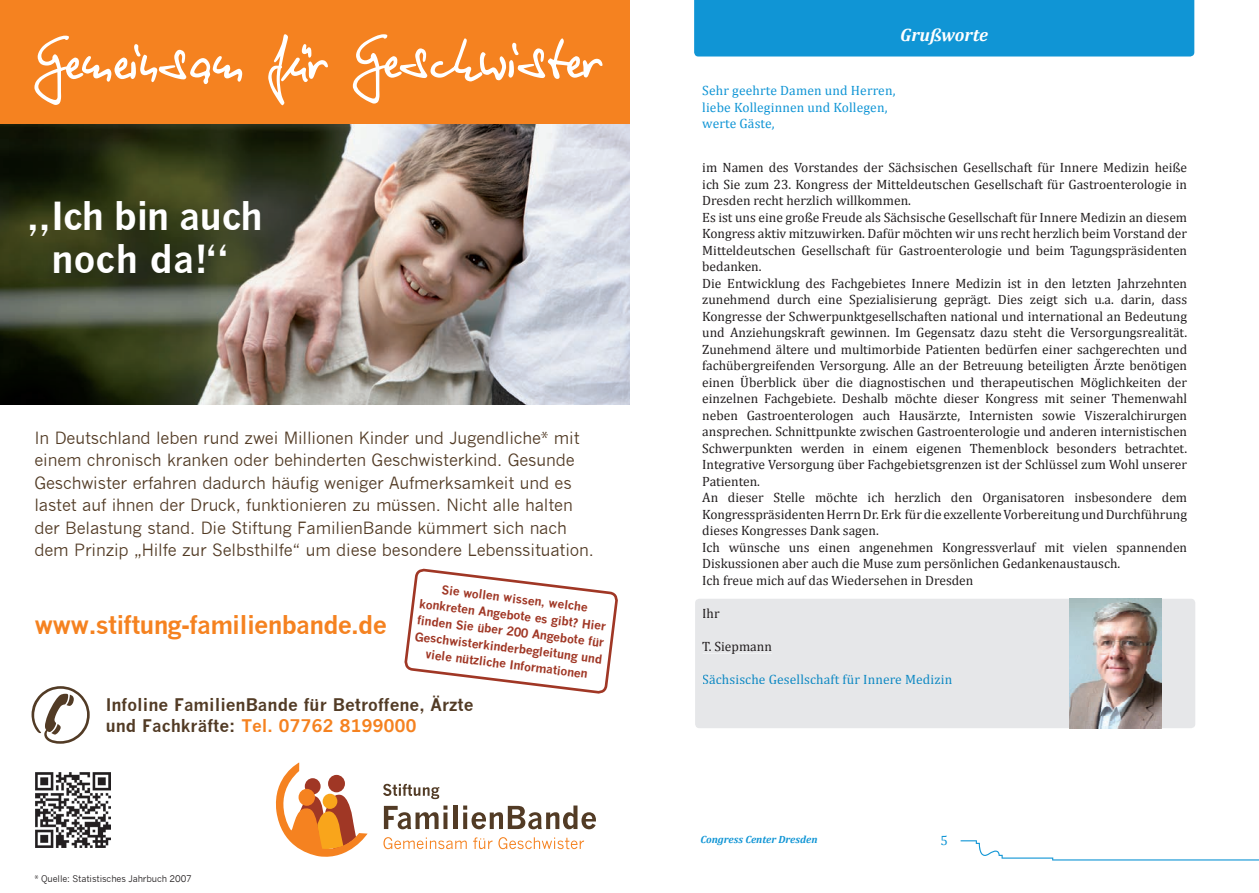
<style>
.page{position:relative;width:1259px;height:893px;background:#fff}
.page>*{position:absolute;margin:0;border:0;box-sizing:border-box;transform-origin:0 0}
.t1{font:700 37.8px/42.6px "News Gothic";color:#fff;text-align:center}
.t2{font:700 24.75px "News Gothic";letter-spacing:-.03em;color:#f58220}
.t3{font:italic 700 18px "Cambria";color:#fff}
.t4{font:700 16.95px/21.3px "News Gothic";color:#523b25}
.t5{font:16.5px/22.5px "News Gothic";letter-spacing:-.01em;color:#523b25}
.t6{font:13.5px/16.5px "Cambria";color:#231f20}
.t7{font:13.5px/16.5px "Cambria";letter-spacing:.01em;color:#1095d5}
.t8{font:700 12px/16.5px "News Gothic";color:#a03725;text-align:center}
.t9{font:italic 700 10.5px "Cambria";color:#1095d5}
.t10{font:9px "News Gothic";letter-spacing:-.01em;color:#231f20}
.s1{color:#f58220}
</style>
<div class="page">
<svg style="left:960px;top:840px;width:299px;height:20px"></svg>
<div style="left:694px;top:0;width:500px;height:57px;background:#1095d5"></div>
<div style="left:695px;top:599px;width:500px;height:129px;background:#e6e7e9"></div>
<div style="left:703px;top:608px;width:16px;height:10px;background:#e6e7e9"></div>
<div style="left:702px;top:641px;width:70px;height:12px;background:#e6e7e9"></div>
<div style="left:703px;top:674px;width:248px;height:10px;background:#e6e7e9"></div>
<img style="left:1069px;top:599px;width:92px;height:129px">
<img style="left:0;top:124px;width:629px;height:281px">
<div style="left:0;top:0;width:629px;height:124px;background:#f58220"></div>
<svg style="left:34px;top:34px;width:568px;height:71px"></svg>
<svg style="left:35px;top:762px;width:332px;height:95px"></svg>
<svg style="left:384px;top:805px;width:63px;height:24px"></svg>
<svg style="left:443px;top:812px;width:4px;height:17px"></svg>
<hr style="left:453px;top:805px;width:4px;height:24px;background:#523b25">
<svg style="left:463px;top:805px;width:133px;height:24px"></svg>
<svg style="left:383px;top:837px;width:84px;height:12px"></svg>
<svg style="left:473px;top:837px;width:19px;height:12px"></svg>
<svg style="left:498px;top:837px;width:86px;height:12px"></svg>
<svg style="left:383px;top:784px;width:56px;height:15px"></svg>
<svg style="left:32px;top:686px;width:58px;height:58px"></svg>
<svg style="left:404px;top:568px;width:214px;height:126px"></svg>
<img style="left:36px;top:772px;width:75px;height:75px">
<h1 class="t1" style="left:27px;top:194px;width:237px">„ hcuan i bhc I noch da!“</h1>
<p class="t5" style="left:34px;top:427px;width:561px">In Deutschland leben rund zwei Millionen Kinder und Jugendliche* mit einem chronisch kranken oder behinderten Geschwisterkind. Gesunde Geschwister erfahren dadurch häufig weniger Aufmerksamkeit und es lastet auf ihnen der Druck, funktionieren zu müssen. Nicht alle halten der Belastung stand. Die Stiftung FamilienBande kümmert sich nach dem Prinzip „Hilfe zur Selbsthilfe“ um diese besondere Lebenssituation.</p>
<h2 class="t2" style="left:34px;top:609px;width:354px">www.stiftung-familienbande.de</h2>
<p class="t8" style="left:422px;top:579px;width:190px;rotate:7deg">Sie wollen wissen, welche konkreten Angebote es gibt? Hier finden Sie über 200 Angebote für<br>Geschwisterkinderbegleitung und viele nützliche Informationen</p>
<p class="t4" style="left:106px;top:694px;width:369px">Infoline FamilienBande für Betroffene, Ärzte und Fachkräfte: <span class="s1">Tel. 07762 8199000</span></p>
<p class="t10" style="left:35px;top:873px;width:159px">* Quelle: Statistisches Jahrbuch 2007</p>
<h3 class="t3" style="left:900px;top:22px;width:89px">Grußworte</h3>
<p class="t7" style="left:702px;top:83px;width:195px">Sehr geehrte Damen und Herren, liebe Kolleginnen und Kollegen, werte Gäste,</p>
<p class="t6" style="left:702px;top:159px;width:486px">im Namen des Vorstandes der Sächsischen Gesellschaft für Innere Medizin heiße ich Sie zum 23. Kongress der Mitteldeutschen Gesellschaft für Gastroenterologie in Dresden recht herzlich willkommen.<br>Es ist uns eine große Freude als Sächsische Gesellschaft für Innere Medizin an diesem Kongress aktiv mitzuwirken. Dafür möchten wir uns recht herzlich beim Vorstand der Mitteldeutschen Gesellschaft für Gastroenterologie und beim Tagungspräsidenten bedanken.<br>Die Entwicklung des Fachgebietes Innere Medizin ist in den letzten Jahrzehnten zunehmend durch eine Spezialisierung geprägt. Dies zeigt sich u.a. darin, dass Kongresse der Schwerpunktgesellschaften national und international an Bedeutung und Anziehungskraft gewinnen. Im Gegensatz dazu steht die Versorgungsrealität.<br>Zunehmend ältere und multimorbide Patienten bedürfen einer sachgerechten und fachübergreifenden Versorgung. Alle an der Betreuung beteiligten Ärzte benötigen einen Überblick über die diagnostischen und therapeutischen Möglichkeiten der einzelnen Fachgebiete. Deshalb möchte dieser Kongress mit seiner Themenwahl neben Gastroenterologen auch Hausärzte, Internisten sowie Viszeralchirurgen ansprechen. Schnittpunkte zwischen Gastroenterologie und anderen internistischen Schwerpunkten werden in einem eigenen Themenblock besonders betrachtet.<br>Integrative Versorgung über Fachgebietsgrenzen ist der Schlüssel zum Wohl unserer Patienten.<br>An dieser Stelle möchte ich herzlich den Organisatoren insbesondere dem Kongresspräsidenten Herrn Dr. Erk für die exzellente Vorbereitung und Durchführung dieses Kongresses Dank sagen.<br>Ich wünsche uns einen angenehmen Kongressverlauf mit vielen spannenden Diskussionen aber auch die Muse zum persönlichen Gedankenaustausch.<br>Ich freue mich auf das Wiedersehen in Dresden</p>
<p class="t6" style="left:702px;top:605px;width:19px">Ihr</p>
<p class="t6" style="left:702px;top:638px;width:71px">T. Siepmann</p>
<p class="t7" style="left:702px;top:671px;width:251px">Sächsische Gesellschaft für Innere Medizin</p>
<p class="t9" style="left:700px;top:832px;width:118px">Congress Center Dresden</p>
<p class="t7" style="left:940px;top:832px;width:9px">5</p>
</div>
